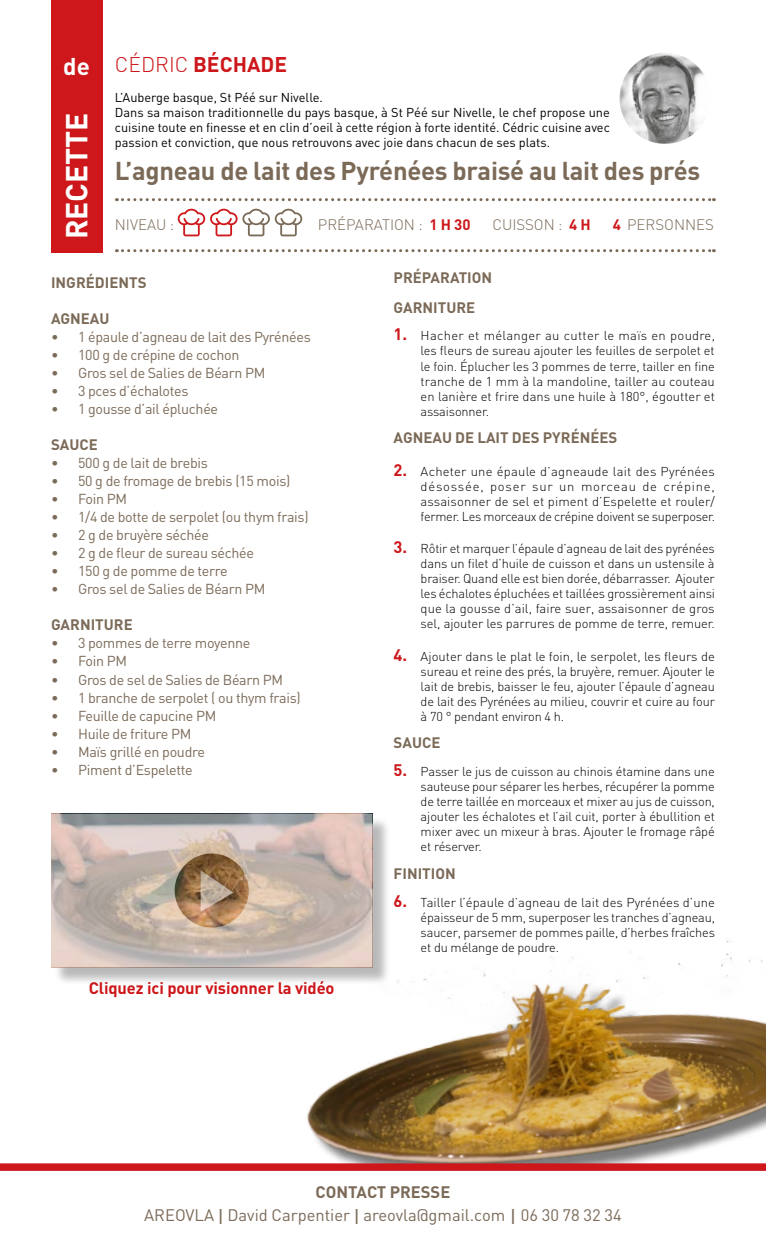
<style>
.page{position:relative;width:766px;height:1234px;background:#fff}
.page>*{position:absolute;margin:0;border:0;box-sizing:border-box;transform-origin:0 0}
.t1{font:700 30px "DIN";color:#fff}
.t2{font:700 25.5px "DIN";letter-spacing:-.01em;color:#7b6a58}
.t3{font:700 24px "DIN";color:#fff}
.t4{font:700 21px "DIN";color:#cd171a}
.t5{font:16.5px/22.5px "DIN";color:#7b6a58;text-align:center}
.t6{font:700 16.5px "DIN";letter-spacing:-.01em;color:#cd171a}
.t7{font:700 15px/30px "DIN";color:#7b6a58}
.t8{font:300 15px "DIN";color:#7b6a58}
.t9{font:14.25px "DIN";letter-spacing:-.02em;color:#7b6a58}
.t10{font:300 12.75px/15px "DIN";letter-spacing:-.01em;color:#000;text-align:justify}
.t11{font:12.75px/15px "DIN";color:#000}
.s1{font-weight:300}
.s2{font-weight:700;color:#cd171a}
.s3{font-weight:700;font-size:16.5px;color:#cd171a}
.s4{font-weight:700}
.s5{font-size:21px}
</style>
<div class="page">
<img style="left:307px;top:941px;width:458px;height:221px">
<img style="left:619px;top:53px;width:91px;height:91px;border-radius:46px">
<div style="left:51px;top:0;width:51px;height:252px;background:#cd171a"></div>
<svg style="left:0;top:1162px;width:765px;height:8px;background:#ce3739"></svg>
<div style="left:53px;top:815px;width:338px;height:170px;background:#000;opacity:.56"></div>
<svg style="left:51px;top:813px;width:321px;height:154px;background:#c2b2a8"></svg>
<svg style="left:178px;top:209px;width:124px;height:27px"></svg>
<svg style="left:116px;top:198px;width:598px;height:3px"></svg>
<svg style="left:116px;top:249px;width:598px;height:3px"></svg>
<h3 class="t3" style="left:63px;top:50px;width:28px">de</h3>
<h1 class="t1" style="left:57px;top:239px;width:128px;rotate:-90deg">RECETTE</h1>
<h3 class="t4" style="left:115px;top:51px;width:174px"><span class="s1">CÉDRIC</span> BÉCHADE</h3>
<p class="t11" style="left:115px;top:90px;width:496px">L’Auberge basque, St Péé sur Nivelle.<br>Dans sa maison traditionnelle du pays basque, à St Péé sur Nivelle, le chef propose une cuisine toute en finesse et en clin d’oeil à cette région à forte identité. Cédric cuisine avec passion et conviction, que nous retrouvons avec joie dans chacun de ses plats.</p>
<h2 class="t2" style="left:115px;top:154px;width:587px">L’agneau de lait des Pyrénées braisé au lait des prés</h2>
<p class="t8" style="left:115px;top:216px;width:61px">NIVEAU :</p>
<p class="t8" style="left:318px;top:216px;width:154px">PRÉPARATION : <span class="s2">1 H 30</span></p>
<p class="t8" style="left:492px;top:216px;width:100px">CUISSON : <span class="s2">4 H</span></p>
<p class="t8" style="left:612px;top:216px;width:103px"><span class="s2">4</span> PERSONNES</p>
<p class="t7" style="left:51px;top:267px;width:97px">INGRÉDIENTS</p>
<p class="t7" style="left:51px;top:303px;width:60px">AGNEAU</p>
<p class="t9" style="left:51px;top:328px;width:261px">• 1 épaule d’agneau de lait des Pyrénées</p>
<p class="t9" style="left:51px;top:346px;width:190px">• 100 g de crépine de cochon</p>
<p class="t9" style="left:51px;top:364px;width:216px">• Gros sel de Salies de Béarn PM</p>
<p class="t9" style="left:51px;top:382px;width:139px">• 3 pces d’échalotes</p>
<p class="t9" style="left:51px;top:400px;width:169px">• 1 gousse d’ail épluchée</p>
<p class="t7" style="left:51px;top:429px;width:48px">SAUCE</p>
<p class="t9" style="left:51px;top:454px;width:158px">• 500 g de lait de brebis</p>
<p class="t9" style="left:51px;top:472px;width:241px">• 50 g de fromage de brebis (15 mois)</p>
<p class="t9" style="left:51px;top:490px;width:77px">• Foin PM</p>
<p class="t9" style="left:51px;top:508px;width:259px">• 1/4 de botte de serpolet (ou thym frais)</p>
<p class="t9" style="left:51px;top:526px;width:159px">• 2 g de bruyère séchée</p>
<p class="t9" style="left:51px;top:544px;width:204px">• 2 g de fleur de sureau séchée</p>
<p class="t9" style="left:51px;top:562px;width:178px">• 150 g de pomme de terre</p>
<p class="t9" style="left:51px;top:580px;width:216px">• Gros sel de Salies de Béarn PM</p>
<p class="t7" style="left:51px;top:609px;width:83px">GARNITURE</p>
<p class="t9" style="left:51px;top:634px;width:201px">• 3 pommes de terre moyenne</p>
<p class="t9" style="left:51px;top:652px;width:77px">• Foin PM</p>
<p class="t9" style="left:51px;top:670px;width:233px">• Gros de sel de Salies de Béarn PM</p>
<p class="t9" style="left:51px;top:688px;width:251px">• 1 branche de serpolet ( ou thym frais)</p>
<p class="t9" style="left:51px;top:706px;width:167px">• Feuille de capucine PM</p>
<p class="t9" style="left:51px;top:724px;width:142px">• Huile de friture PM</p>
<p class="t9" style="left:51px;top:742px;width:155px">• Maïs grillé en poudre</p>
<p class="t9" style="left:51px;top:760px;width:143px">• Piment d’Espelette</p>
<p class="t6" style="left:89px;top:976px;width:247px">Cliquez ici pour visionner la vidéo</p>
<p class="t7" style="left:393px;top:261px;width:100px">PRÉPARATION<br>GARNITURE</p>
<p class="t10" style="left:420px;top:328px;width:296px;text-indent:-27px"><span class="s3">1.</span> Hacher et mélanger au cutter le maïs en poudre, les fleurs de sureau ajouter les feuilles de serpolet et le foin. Éplucher les 3 pommes de terre, tailler en fine tranche de 1 mm à la mandoline, tailler au couteau en lanière et frire dans une huile à 180°, égoutter et assaisonner.</p>
<p class="t7" style="left:393px;top:422px;width:225px">AGNEAU DE LAIT DES PYRÉNÉES</p>
<p class="t10" style="left:420px;top:464px;width:296px;text-indent:-27px"><span class="s3">2.</span> Acheter une épaule d’agneaude lait des Pyrénées désossée, poser sur un morceau de crépine, assaisonner de sel et piment d’Espelette et rouler/ fermer. Les morceaux de crépine doivent se superposer.</p>
<p class="t10" style="left:420px;top:541px;width:296px;text-indent:-27px"><span class="s3">3.</span> Rôtir et marquer l’épaule d’agneau de lait des pyrénées dans un filet d’huile de cuisson et dans un ustensile à braiser. Quand elle est bien dorée, débarrasser. Ajouter les échalotes épluchées et taillées grossièrement ainsi que la gousse d’ail, faire suer, assaisonner de gros sel, ajouter les parrures de pomme de terre, remuer.</p>
<p class="t10" style="left:420px;top:648px;width:296px;text-indent:-27px"><span class="s3">4.</span> Ajouter dans le plat le foin, le serpolet, les fleurs de sureau et reine des prés, la bruyère, remuer. Ajouter le lait de brebis, baisser le feu, ajouter l’épaule d’agneau de lait des Pyrénées au milieu, couvrir et cuire au four à 70 ° pendant environ 4 h.</p>
<p class="t7" style="left:393px;top:727px;width:48px">SAUCE</p>
<p class="t10" style="left:420px;top:763px;width:296px;text-indent:-27px"><span class="s3">5.</span> Passer le jus de cuisson au chinois étamine dans une sauteuse pour séparer les herbes, récupérer la pomme de terre taillée en morceaux et mixer au jus de cuisson, ajouter les échalotes et l’ail cuit, porter à ébullition et mixer avec un mixeur à bras. Ajouter le fromage râpé et réserver.</p>
<p class="t7" style="left:393px;top:857px;width:64px">FINITION</p>
<p class="t10" style="left:420px;top:894px;width:296px;text-indent:-27px"><span class="s3">6.</span> Tailler l’épaule d’agneau de lait des Pyrénées d’une épaisseur de 5 mm, superposer les tranches d’agneau, saucer, parsemer de pommes paille, d’herbes fraîches et du mélange de poudre.</p>
<p class="t5" style="left:144px;top:1180px;width:479px"><span class="s4">CONTACT PRESSE<br></span>AREOVLA <span class="s5">I</span> David Carpentier <span class="s5">I</span> areovla@gmail.com <span class="s5">I</span> 06 30 78 32 34</p>
</div>
